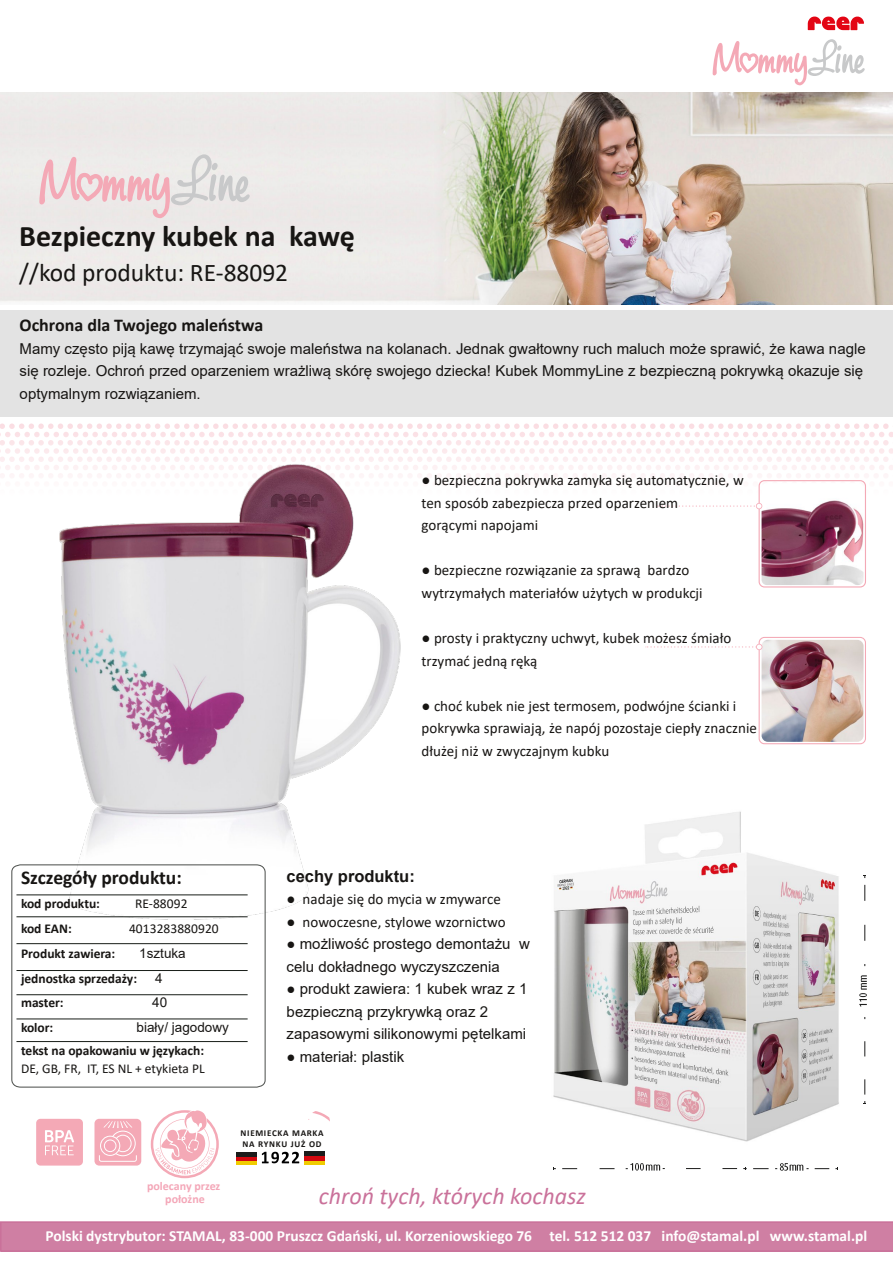
<style>
.page{position:relative;width:893px;height:1263px;background:#fff}
.page>*{position:absolute;margin:0;border:0;box-sizing:border-box;transform-origin:0 0}
.t1{font:700 30px "Calibri";color:#171513}
.t2{font:25.5px "Calibri";color:#171513}
.t3{font:italic 24px "Calibri";color:#ca719a}
.t4{font:700 19.5px "Calibri";letter-spacing:-.005em;color:#171513}
.t5{font:700 18px "Calibri";letter-spacing:-.005em;color:#171513}
.t6{font:700 16.5px "Arial";color:#171513}
.t7{font:700 15.45px "Calibri";color:#fff}
.t8{font:15px/22.5px "Calibri";color:#171513}
.t9{font:15px/22.5px "Arial";color:#171513}
.t10{font:700 13.5px "Calibri";letter-spacing:-.005em;color:#171513}
.t11{font:13.5px "Calibri";letter-spacing:.005em;color:#171513}
.t12{font:13.5px "Arial";color:#171513}
.t13{font:700 12px/13.5px "Calibri";color:#f4a7b8;text-align:center}
.t14{font:700 9px/10.5px "Calibri";letter-spacing:.08em;color:#171513}
</style>
<div class="page">
<svg style="left:564px;top:423px;width:329px;height:165px"></svg>
<img style="left:553px;top:677px;width:313px;height:494px">
<svg style="left:534px;top:423px;width:30px;height:52px"></svg>
<img style="left:0;top:92px;width:893px;height:213px">
<img style="left:0;top:416px;width:534px;height:763px">
<div style="left:0;top:310px;width:893px;height:106px;background:#e3e3e3"></div>
<svg style="left:39px;top:154px;width:211px;height:64px;background:#eadcdd"></svg>
<svg style="left:864px;top:1017px;width:1px;height:77px"></svg>
<svg style="left:864px;top:885px;width:1px;height:81px"></svg>
<svg style="left:562px;top:1163px;width:175px;height:7px"></svg>
<svg style="left:743px;top:1167px;width:26px;height:3px"></svg>
<svg style="left:775px;top:1163px;width:54px;height:8px"></svg>
<svg style="left:859px;top:975px;width:8px;height:32px"></svg>
<svg style="left:808px;top:17px;width:56px;height:13px"></svg>
<svg style="left:713px;top:39px;width:152px;height:46px"></svg>
<img style="left:761px;top:483px;width:103px;height:102px;border-radius:5px">
<div style="left:759px;top:480px;width:107px;height:107px;border:1px solid #f4a9b6;border-radius:5px"></div>
<img style="left:761px;top:640px;width:103px;height:102px;border-radius:6px">
<div style="left:759px;top:637px;width:107px;height:107px;border:1px solid #f4a9b6;border-radius:5px"></div>
<svg style="left:657px;top:503px;width:105px;height:6px"></svg>
<svg style="left:646px;top:644px;width:116px;height:6px"></svg>
<div style="left:36px;top:1119px;width:47px;height:46px;background:#f4a9b6;border-radius:4px"></div>
<svg style="left:45px;top:1130px;width:29px;height:25px"></svg>
<div style="left:94px;top:1119px;width:47px;height:46px;background:#f4a9b6;border-radius:5px"></div>
<svg style="left:99px;top:1121px;width:38px;height:41px"></svg>
<svg style="left:308px;top:1111px;width:22px;height:10px"></svg>
<svg style="left:151px;top:1110px;width:68px;height:68px"></svg>
<svg style="left:262px;top:1152px;width:37px;height:11px"></svg>
<svg style="left:236px;top:1160px;width:21px;height:4px"></svg>
<svg style="left:236px;top:1156px;width:21px;height:4px"></svg>
<hr style="left:236px;top:1152px;width:21px;height:4px;background:#1c1c1b">
<svg style="left:304px;top:1160px;width:20px;height:4px"></svg>
<hr style="left:304px;top:1156px;width:20px;height:4px;background:#d30910">
<hr style="left:304px;top:1152px;width:20px;height:4px;background:#1c1c1b">
<svg style="left:0;top:1221px;width:893px;height:31px;background:#ce7ea2"></svg>
<svg style="left:11px;top:864px;width:255px;height:224px"></svg>
<h1 class="t1" style="left:19px;top:224px;width:337px">Bezpieczny kubek na kawę</h1>
<h2 class="t2" style="left:19px;top:262px;width:270px">//kod produktu: RE‐88092</h2>
<p class="t5" style="left:20px;top:318px;width:245px">Ochrona dla Twojego maleństwa</p>
<p class="t9" style="left:20px;top:337px;width:848px">Mamy często piją kawę trzymająć swoje maleństwa na kolanach. Jednak gwałtowny ruch maluch może sprawić, że kawa nagle się rozleje. Ochroń przed oparzeniem wrażliwą skórę swojego dziecka! Kubek MommyLine z bezpieczną pokrywką okazuje się optymalnym rozwiązaniem.</p>
<p class="t8" style="left:422px;top:470px;width:324px">● bezpieczna pokrywka zamyka się automatycznie, w ten sposób zabezpiecza przed oparzeniem<br>gorącymi napojami</p>
<p class="t8" style="left:422px;top:560px;width:283px">● bezpieczne rozwiązanie za sprawą bardzo wytrzymałych materiałów użytych w produkcji</p>
<p class="t8" style="left:422px;top:628px;width:311px">● prosty i praktyczny uchwyt, kubek możesz śmiało trzymać jedną ręką</p>
<p class="t8" style="left:422px;top:695px;width:337px">● choć kubek nie jest termosem, podwójne ścianki i pokrywka sprawiają, że napój pozostaje ciepły znacznie dłużej niż w zwyczajnym kubku</p>
<h3 class="t4" style="left:21px;top:869px;width:162px">Szczegóły produktu:</h3>
<p class="t10" style="left:21px;top:898px;width:80px">kod produktu:</p>
<p class="t11" style="left:135px;top:898px;width:54px">RE‐88092</p>
<p class="t10" style="left:21px;top:923px;width:52px">kod EAN:</p>
<p class="t11" style="left:129px;top:923px;width:91px">4013283880920</p>
<p class="t10" style="left:21px;top:948px;width:96px">Produkt zawiera:</p>
<p class="t12" style="left:139px;top:945px;width:48px">1sztuka</p>
<p class="t10" style="left:21px;top:972px;width:118px">jednostka sprzedaży:</p>
<p class="t12" style="left:155px;top:970px;width:9px">4</p>
<p class="t10" style="left:21px;top:997px;width:44px">master:</p>
<p class="t12" style="left:152px;top:995px;width:17px">40</p>
<p class="t10" style="left:21px;top:1022px;width:34px">kolor:</p>
<p class="t12" style="left:137px;top:1020px;width:94px">biały/ jagodowy</p>
<p class="t10" style="left:21px;top:1045px;width:184px">tekst na opakowaniu w językach:</p>
<p class="t11" style="left:21px;top:1062px;width:185px">DE, GB, FR, IT, ES NL + etykieta PL</p>
<p class="t6" style="left:287px;top:867px;width:130px">cechy produktu:</p>
<p class="t8" style="left:287px;top:889px;width:216px">● nadaje się do mycia w zmywarce</p>
<p class="t8" style="left:287px;top:912px;width:220px">● nowoczesne, stylowe wzornictwo</p>
<p class="t9" style="left:287px;top:933px;width:245px">● możliwość prostego demontażu w celu dokładnego wyczyszczenia</p>
<p class="t9" style="left:287px;top:978px;width:242px">● produkt zawiera: 1 kubek wraz z 1 bezpieczną przykrywką oraz 2 zapasowymi silikonowymi pętelkami</p>
<p class="t9" style="left:287px;top:1045px;width:119px">● materiał: plastik</p>
<p class="t14" style="left:241px;top:1128px;width:85px">NIEMIECKA MARKA<br>NA RYNKU JUŻ OD</p>
<p class="t13" style="left:147px;top:1180px;width:75px">polecany przez położne</p>
<h3 class="t3" style="left:319px;top:1186px;width:268px">chroń tych, których kochasz</h3>
<p class="t7" style="left:46px;top:1229px;width:823px">Polski dystrybutor: STAMAL, 83‐000 Pruszcz Gdański, ul. Korzeniowskiego 76 tel. 512 512 037 info@stamal.pl www.stamal.pl</p>
</div>
